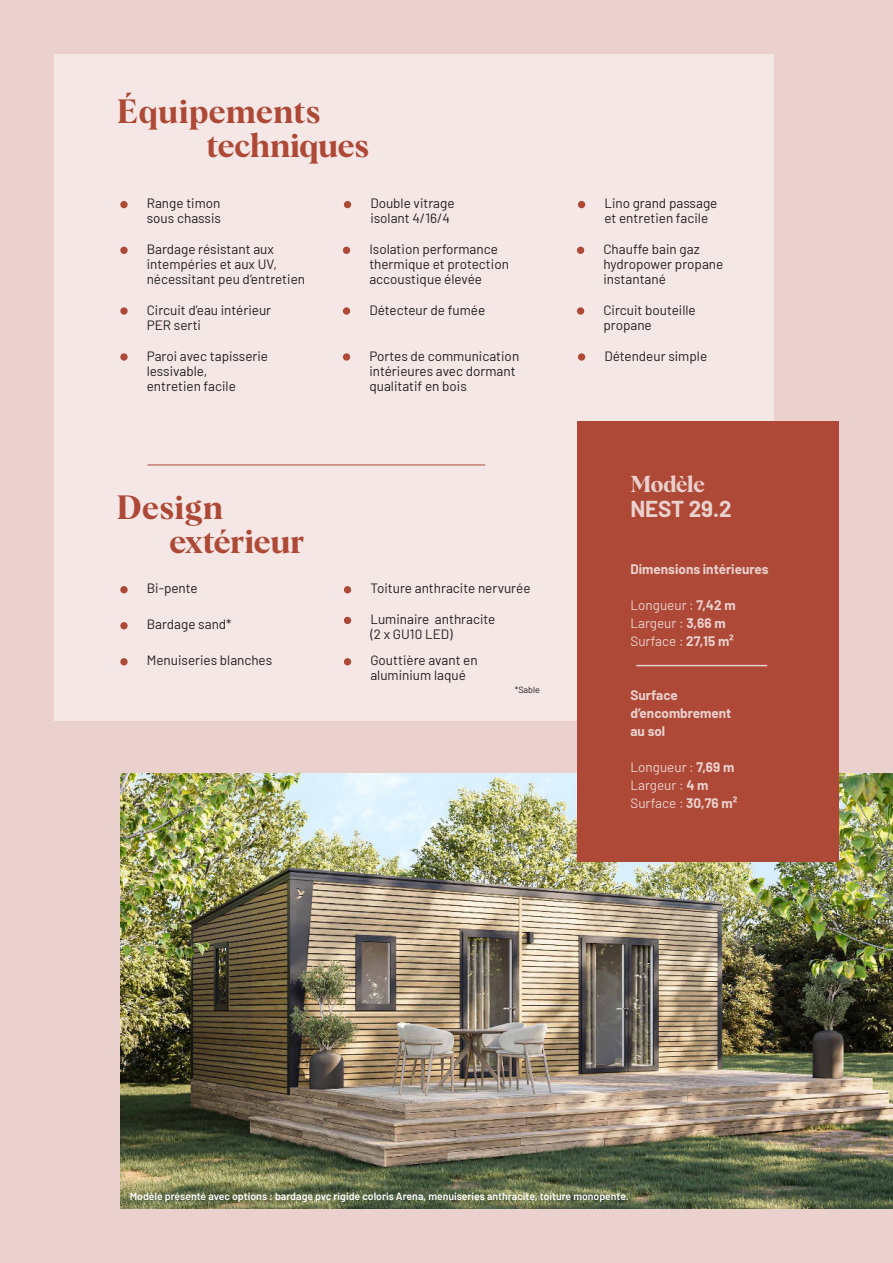
<style>
.page{position:relative;width:893px;height:1263px;background:#ead1cd}
.page>*{position:absolute;margin:0;border:0;box-sizing:border-box;transform-origin:0 0}
.t1{font:33px/33.9px "Albra Semi";color:#ae4937}
.t2{font:700 22.5px "Barlow";letter-spacing:-.01em;color:#ead1cd}
.t3{font:22.5px "Albra Semi";letter-spacing:-.015em;color:#ead1cd}
.t4{font:13.5px/15px "Barlow";color:#231f20}
.t5{font:13.5px/18px "Barlow";color:#ead1cd}
.t6{font:700 13.5px/18px "Barlow";color:#ead1cd}
.t7{font:600 10.5px "Barlow";color:#fff}
.t8{font:9px "Barlow";color:#231f20}
.s1{font-weight:700}
</style>
<div class="page">
<img style="left:120px;top:773px;width:773px;height:435px">
<div style="left:54px;top:54px;width:720px;height:666px;background:#f4e7e5"></div>
<div style="left:120px;top:201px;width:8px;height:7px;background:#ae4937;border-radius:50%"></div>
<div style="left:120px;top:247px;width:8px;height:7px;background:#ae4937;border-radius:50%"></div>
<div style="left:120px;top:307px;width:8px;height:8px;background:#ae4937;border-radius:50%"></div>
<div style="left:120px;top:353px;width:8px;height:8px;background:#ae4937;border-radius:50%"></div>
<div style="left:344px;top:201px;width:7px;height:7px;background:#ae4937;border-radius:50%"></div>
<div style="left:120px;top:586px;width:8px;height:7px;background:#ae4937;border-radius:50%"></div>
<div style="left:120px;top:622px;width:8px;height:7px;background:#ae4937;border-radius:50%"></div>
<div style="left:120px;top:658px;width:8px;height:7px;background:#ae4937;border-radius:50%"></div>
<div style="left:344px;top:586px;width:7px;height:7px;background:#ae4937;border-radius:50%"></div>
<div style="left:344px;top:658px;width:7px;height:7px;background:#ae4937;border-radius:50%"></div>
<div style="left:578px;top:201px;width:7px;height:7px;background:#ae4937;border-radius:50%"></div>
<div style="left:343px;top:247px;width:7px;height:7px;background:#ae4937;border-radius:50%"></div>
<div style="left:577px;top:307px;width:7px;height:8px;background:#ae4937;border-radius:50%"></div>
<div style="left:578px;top:353px;width:7px;height:8px;background:#ae4937;border-radius:50%"></div>
<div style="left:343px;top:353px;width:7px;height:8px;background:#ae4937;border-radius:50%"></div>
<div style="left:343px;top:307px;width:7px;height:8px;background:#ae4937;border-radius:50%"></div>
<div style="left:577px;top:247px;width:7px;height:7px;background:#ae4937;border-radius:50%"></div>
<hr style="left:148px;top:465px;width:337px;height:1px;background:#ae4937">
<div style="left:577px;top:421px;width:262px;height:441px;background:#ae4937"></div>
<hr style="left:636px;top:665px;width:131px;height:1px;background:#ead1cd">
<div style="left:344px;top:617px;width:7px;height:7px;background:#ae4937;border-radius:50%"></div>
<h1 class="t1" style="left:207px;top:95px;width:164px;text-indent:-90px">Équipements techniques</h1>
<p class="t4" style="left:147px;top:197px;width:76px">Range timon sous chassis</p>
<p class="t4" style="left:147px;top:243px;width:160px">Bardage résistant aux intempéries et aux UV, nécessitant peu d’entretien</p>
<p class="t4" style="left:147px;top:303px;width:126px">Circuit d’eau intérieur<br>PER serti</p>
<p class="t4" style="left:147px;top:349px;width:123px">Paroi avec tapisserie lessivable,<br>entretien facile</p>
<h1 class="t1" style="left:169px;top:490px;width:137px;text-indent:-52px">Design extérieur</h1>
<p class="t4" style="left:147px;top:582px;width:52px">Bi-pente</p>
<p class="t4" style="left:147px;top:618px;width:86px">Bardage sand*</p>
<p class="t4" style="left:147px;top:654px;width:127px">Menuiseries blanches</p>
<p class="t4" style="left:370px;top:197px;width:86px">Double vitrage isolant 4/16/4</p>
<p class="t4" style="left:604px;top:197px;width:115px">Lino grand passage et entretien facile</p>
<p class="t4" style="left:369px;top:243px;width:141px">Isolation performance thermique et protection accoustique élevée</p>
<p class="t4" style="left:603px;top:243px;width:121px">Chauffe bain gaz hydropower propane instantané</p>
<p class="t4" style="left:369px;top:303px;width:117px">Détecteur de fumée</p>
<p class="t4" style="left:603px;top:303px;width:94px">Circuit bouteille propane</p>
<p class="t4" style="left:369px;top:349px;width:151px">Portes de communication</p>
<p class="t4" style="left:604px;top:349px;width:104px">Détendeur simple</p>
<p class="t4" style="left:369px;top:364px;width:148px">intérieures avec dormant qualitatif en bois</p>
<p class="t4" style="left:370px;top:582px;width:162px">Toiture anthracite nervurée</p>
<p class="t4" style="left:370px;top:613px;width:127px">Luminaire anthracite (2 x GU10 LED)</p>
<p class="t4" style="left:370px;top:654px;width:109px">Gouttière avant en aluminium laqué</p>
<p class="t8" style="left:515px;top:686px;width:27px">*Sable</p>
<h2 class="t3" style="left:630px;top:471px;width:76px">Modèle</h2>
<h2 class="t2" style="left:630px;top:501px;width:103px">NEST 29.2</h2>
<p class="t6" style="left:630px;top:561px;width:139px">Dimensions intérieures</p>
<p class="t5" style="left:630px;top:597px;width:107px">Longueur : <span class="s1">7,42 m<br></span>Largeur : <span class="s1">3,66 m<br></span>Surface : <span class="s1">27,15 m²</span></p>
<p class="t6" style="left:630px;top:687px;width:102px">Surface d’encombrement au sol</p>
<p class="t5" style="left:630px;top:759px;width:108px">Longueur : <span class="s1">7,69 m<br></span>Largeur : <span class="s1">4 m<br></span>Surface : <span class="s1">30,76 m²</span></p>
<p class="t7" style="left:130px;top:1192px;width:501px">Modèle présenté avec options : bardage pvc rigide coloris Arena, menuiseries anthracite, toiture monopente.</p>
</div>
